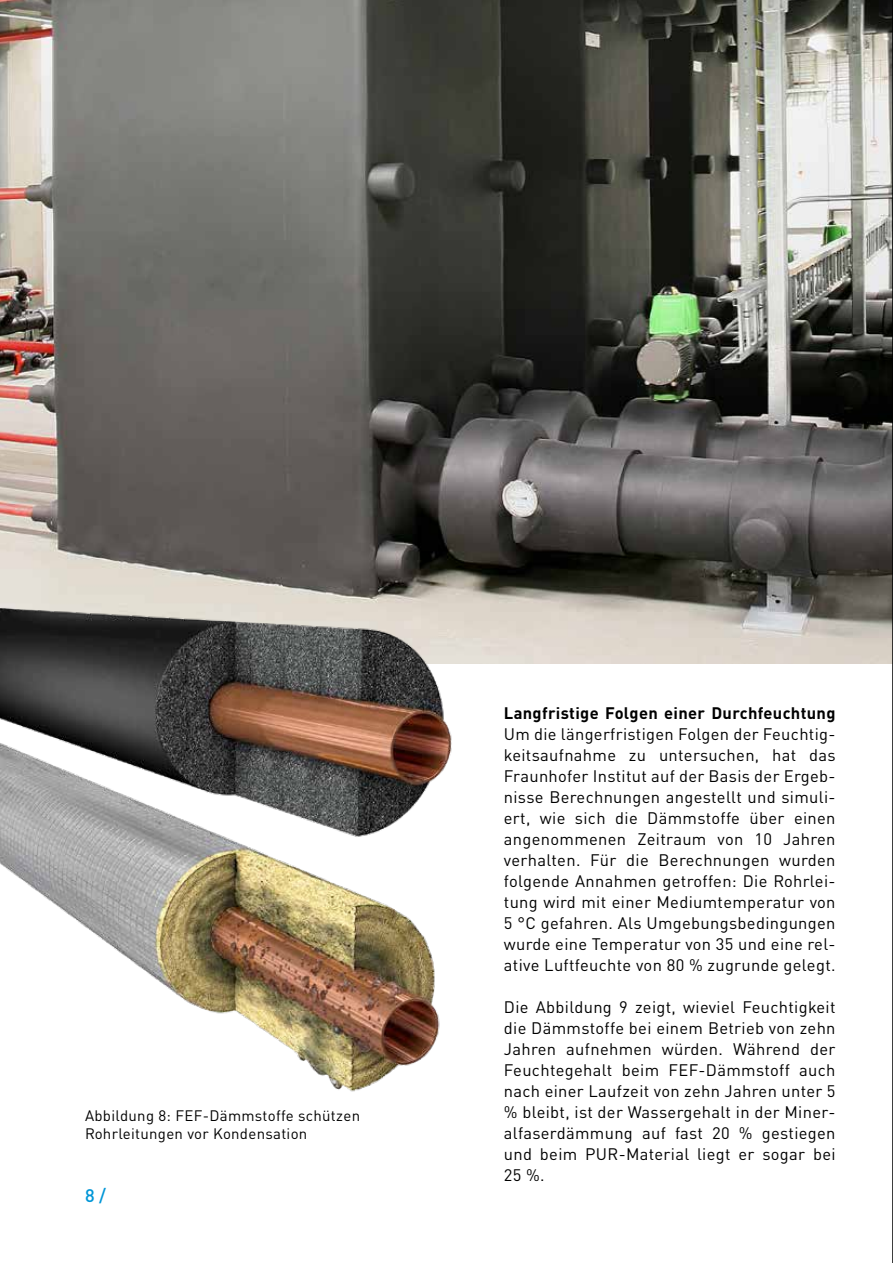
<style>
.page{position:relative;width:893px;height:1263px;background:#fff}
.page>*{position:absolute;margin:0;border:0;box-sizing:border-box;transform-origin:0 0}
.t1{font:500 18px "DIN Pro";color:#0096d7}
.t2{font:16.5px/21px "DIN Pro";letter-spacing:.02em;color:#000;text-align:justify}
.t3{font:700 16.5px "DIN Pro";letter-spacing:.02em;color:#000}
.t4{font:15px/18px "DIN Pro";letter-spacing:.02em;color:#000}
</style>
<div class="page">
<img style="left:0;top:0;width:892px;height:663px">
<img style="left:0;top:597px;width:459px;height:495px">
<hr style="left:892px;top:0;width:1px;height:1263px;background:#000">
<p class="t4" style="left:85px;top:1105px;width:277px">Abbildung 8: FEF-Dämmstoffe schützen<br>Rohrleitungen vor Kondensation</p>
<p class="t1" style="left:85px;top:1181px;width:23px">8 /</p>
<p class="t3" style="left:504px;top:699px;width:333px">Langfristige Folgen einer Durchfeuchtung</p>
<p class="t2" style="left:504px;top:721px;width:333px">Um die längerfristigen Folgen der Feuchtig&shy;keitsaufnahme zu untersuchen, hat das Fraunhofer Institut auf der Basis der Ergeb&shy;nisse Berechnungen angestellt und simuli&shy;ert, wie sich die Dämmstoffe über einen angenommenen Zeitraum von 10 Jahren verhalten. Für die Berechnungen wurden folgende Annahmen getroffen: Die Rohrlei&shy;tung wird mit einer Mediumtemperatur von 5 °C gefahren. Als Umgebungsbedingungen wurde eine Temperatur von 35 und eine rel&shy;ative Luftfeuchte von 80 % zugrunde gelegt.</p>
<p class="t2" style="left:504px;top:994px;width:333px">Die Abbildung 9 zeigt, wieviel Feuchtigkeit die Dämmstoffe bei einem Betrieb von zehn Jahren aufnehmen würden. Während der Feuchtegehalt beim FEF-Dämmstoff auch nach einer Laufzeit von zehn Jahren unter 5 % bleibt, ist der Wassergehalt in der Miner&shy;alfaserdämmung auf fast 20 % gestiegen und beim PUR-Material liegt er sogar bei 25 %.</p>
</div>
